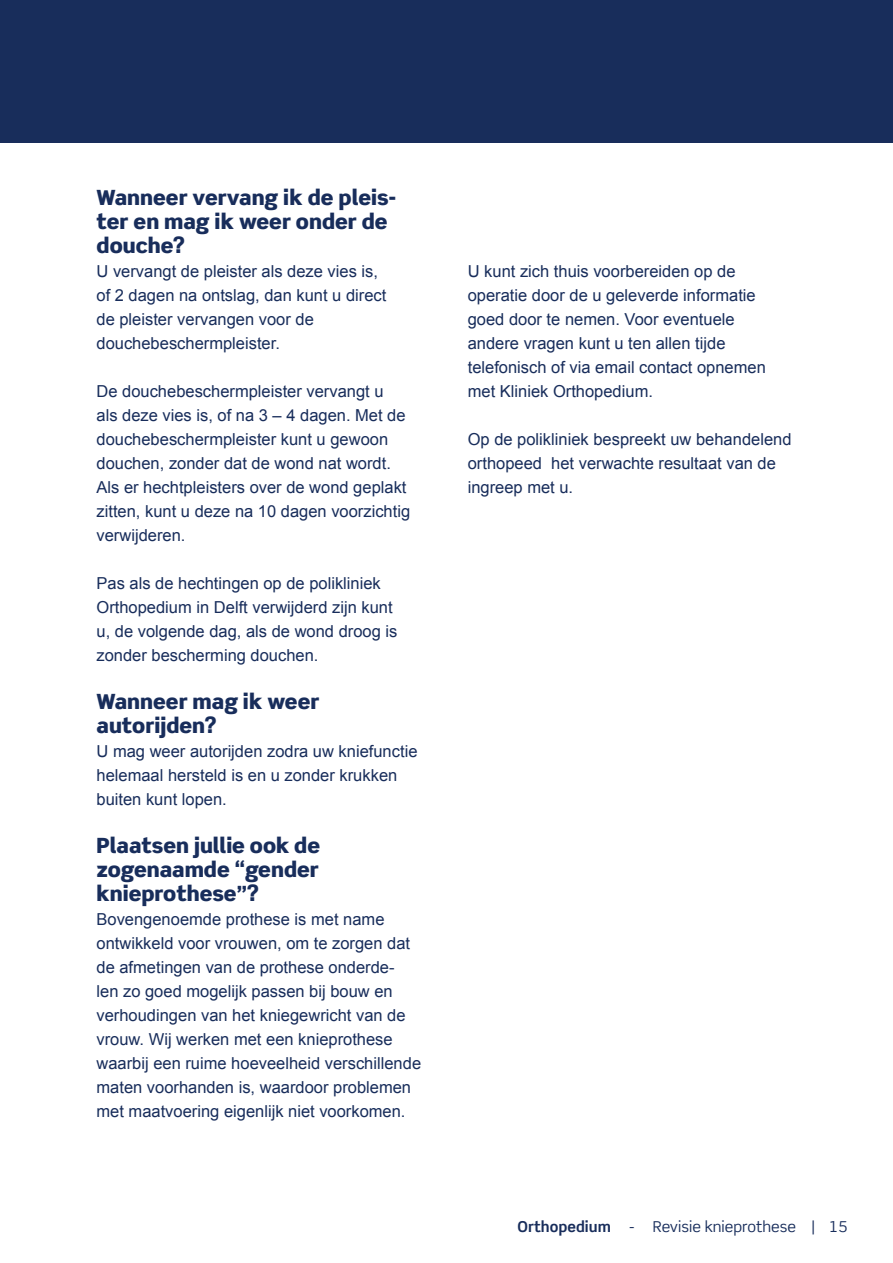
<style>
.page{position:relative;width:893px;height:1263px;background:#fff}
.page>*{position:absolute;margin:0;border:0;box-sizing:border-box;transform-origin:0 0}
.t1{font:900 21px/24px "Scene Std";color:#182d5b}
.t2{font:16.5px/24px "Arial";color:#182d5b}
.t3{font:15px "Scene Std";color:#182d5b}
.s1{font-weight:700}
</style>
<div class="page">
<div style="left:0;top:0;width:893px;height:142px;background:#182d5b"></div>
<p class="t1" style="left:97px;top:185px;width:301px">Wanneer vervang ik de pleis&shy;ter en mag ik weer onder de douche?</p>
<p class="t2" style="left:97px;top:259px;width:291px">U vervangt de pleister als deze vies is, of 2 dagen na ontslag, dan kunt u direct de pleister vervangen voor de douchebeschermpleister.</p>
<p class="t2" style="left:97px;top:379px;width:315px">De douchebeschermpleister vervangt u<br>als deze vies is, of na 3 – 4 dagen. Met de douchebeschermpleister kunt u gewoon douchen, zonder dat de wond nat wordt.<br>Als er hechtpleisters over de wond geplakt zitten, kunt u deze na 10 dagen voorzichtig verwijderen.</p>
<p class="t2" style="left:97px;top:571px;width:302px">Pas als de hechtingen op de polikliniek Orthopedium in Delft verwijderd zijn kunt u, de volgende dag, als de wond droog is zonder bescherming douchen.</p>
<p class="t1" style="left:97px;top:689px;width:224px">Wanneer mag ik weer autorijden?</p>
<p class="t2" style="left:97px;top:739px;width:322px">U mag weer autorijden zodra uw kniefunctie helemaal hersteld is en u zonder krukken buiten kunt lopen.</p>
<p class="t1" style="left:97px;top:833px;width:225px;text-align:justify">Plaatsen jullie ook de zogenaamde “gender knieprothese”?</p>
<p class="t2" style="left:97px;top:907px;width:326px">Bovengenoemde prothese is met name ontwikkeld voor vrouwen, om te zorgen dat de afmetingen van de prothese onderde-<br>len zo goed mogelijk passen bij bouw en verhoudingen van het kniegewricht van de vrouw. Wij werken met een knieprothese waarbij een ruime hoeveelheid verschillende maten voorhanden is, waardoor problemen met maatvoering eigenlijk niet voorkomen.</p>
<p class="t2" style="left:468px;top:259px;width:300px">U kunt zich thuis voorbereiden op de operatie door de u geleverde informatie goed door te nemen. Voor eventuele andere vragen kunt u ten allen tijde telefonisch of via email contact opnemen met Kliniek Orthopedium.</p>
<p class="t2" style="left:468px;top:427px;width:325px">Op de polikliniek bespreekt uw behandelend orthopeed het verwachte resultaat van de ingreep met u.</p>
<p class="t3" style="left:518px;top:1217px;width:331px"><span class="s1">Orthopedium</span> - Revisie knieprothese | 15</p>
</div>
